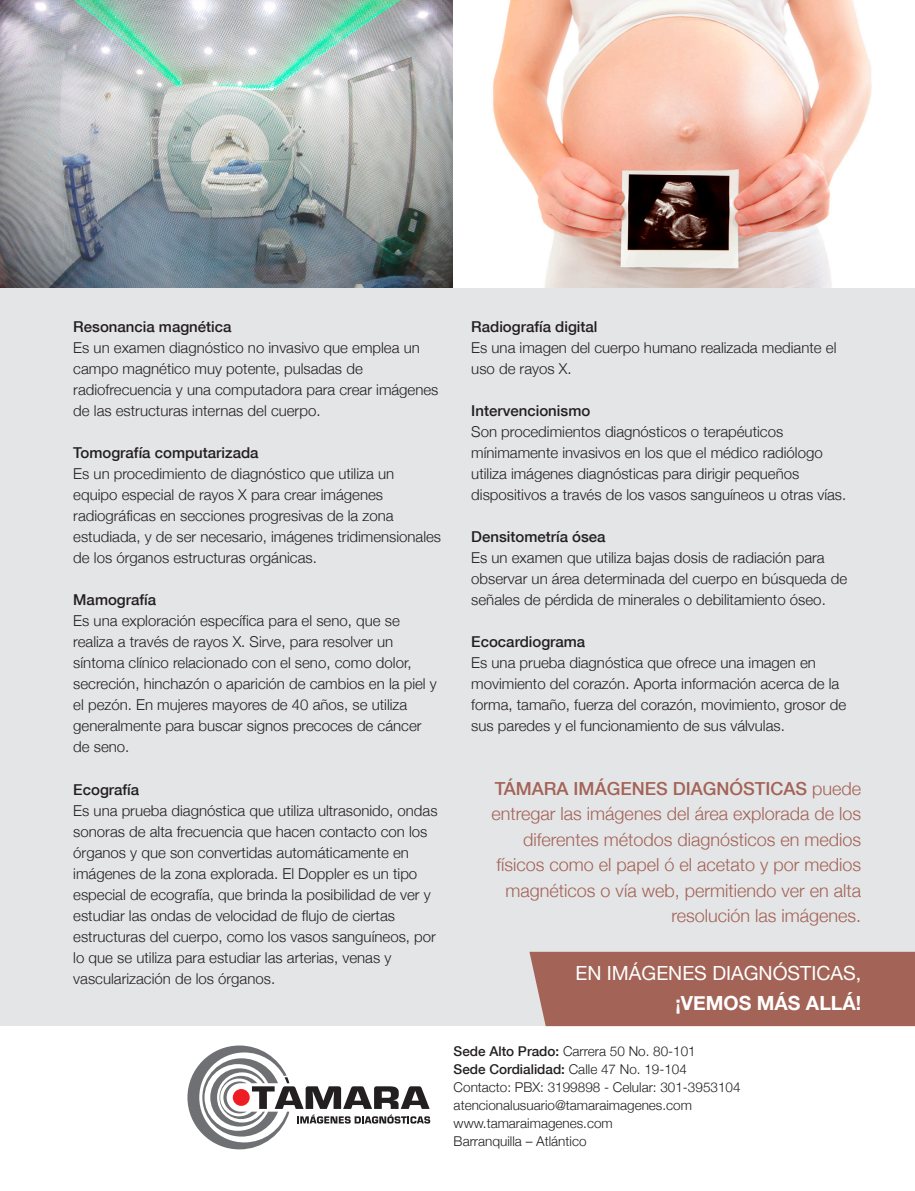
<style>
.page{position:relative;width:915px;height:1191px;background:#fff}
.page>*{position:absolute;margin:0;border:0;box-sizing:border-box;transform-origin:0 0}
.t1{font:19.5px "Helvetica Neue";color:#fff}
.t2{font:700 19.5px "Helvetica Neue";color:#fff}
.t3{font:300 18px/25.5px "Helvetica Neue";color:#a36356;text-align:right}
.t4{font:300 15px/21px "Helvetica Neue";color:#231f20}
.t5{font:500 15px "Helvetica Neue";color:#231f20}
.t6{font:300 13.5px/18px "Helvetica Neue";color:#231f20}
.s1{font-weight:500}
</style>
<div class="page">
<svg style="left:187px;top:1045px;width:243px;height:104px"></svg>
<div style="left:0;top:0;width:914px;height:1026px;background:#e4e5e7"></div>
<img style="left:0;top:0;width:454px;height:287px">
<img style="left:454px;top:0;width:460px;height:287px">
<div style="left:529px;top:951px;width:385px;height:75px;background:#a36356"></div>
<p class="t5" style="left:73px;top:315px;width:160px">Resonancia magnética</p>
<p class="t4" style="left:73px;top:337px;width:366px">Es un examen diagnóstico no invasivo que emplea un campo magnético muy potente, pulsadas de radiofrecuencia y una computadora para crear imágenes de las estructuras internas del cuerpo.</p>
<p class="t5" style="left:73px;top:441px;width:187px">Tomografía computarizada</p>
<p class="t4" style="left:73px;top:463px;width:369px">Es un procedimiento de diagnóstico que utiliza un equipo especial de rayos X para crear imágenes radiográficas en secciones progresivas de la zona estudiada, y de ser necesario, imágenes tridimensionales de los órganos estructuras orgánicas.</p>
<p class="t5" style="left:73px;top:588px;width:84px">Mamografía</p>
<p class="t4" style="left:73px;top:610px;width:365px">Es una exploración específica para el seno, que se realiza a través de rayos X. Sirve, para resolver un síntoma clínico relacionado con el seno, como dolor, secreción, hinchazón o aparición de cambios en la piel y el pezón. En mujeres mayores de 40 años, se utiliza generalmente para buscar signos precoces de cáncer de seno.</p>
<p class="t5" style="left:73px;top:777px;width:67px">Ecografía</p>
<p class="t4" style="left:73px;top:799px;width:365px">Es una prueba diagnóstica que utiliza ultrasonido, ondas sonoras de alta frecuencia que hacen contacto con los órganos y que son convertidas automáticamente en imágenes de la zona explorada. El Doppler es un tipo especial de ecografía, que brinda la posibilidad de ver y estudiar las ondas de velocidad de flujo de ciertas estructuras del cuerpo, como los vasos sanguíneos, por lo que se utiliza para estudiar las arterias, venas y vascularización de los órganos.</p>
<p class="t5" style="left:471px;top:315px;width:128px">Radiografía digital</p>
<p class="t4" style="left:471px;top:337px;width:366px">Es una imagen del cuerpo humano realizada mediante el uso de rayos X.</p>
<p class="t5" style="left:471px;top:399px;width:120px">Intervencionismo</p>
<p class="t4" style="left:471px;top:421px;width:376px">Son procedimientos diagnósticos o terapéuticos mínimamente invasivos en los que el médico radiólogo utiliza imágenes diagnósticas para dirigir pequeños dispositivos a través de los vasos sanguíneos u otras vías.</p>
<p class="t5" style="left:471px;top:525px;width:136px">Densitometría ósea</p>
<p class="t4" style="left:471px;top:547px;width:377px">Es un examen que utiliza bajas dosis de radiación para observar un área determinada del cuerpo en búsqueda de señales de pérdida de minerales o debilitamiento óseo.</p>
<p class="t5" style="left:471px;top:630px;width:115px">Ecocardiograma</p>
<p class="t4" style="left:471px;top:652px;width:376px">Es una prueba diagnóstica que ofrece una imagen en movimiento del corazón. Aporta información acerca de la forma, tamaño, fuerza del corazón, movimiento, grosor de sus paredes y el funcionamiento de sus válvulas.</p>
<p class="t3" style="left:491px;top:774px;width:371px"><span class="s1">TÁMARA IMÁGENES DIAGNÓSTICAS</span> puede entregar las imágenes del área explorada de los diferentes métodos diagnósticos en medios físicos como el papel ó el acetato y por medios magnéticos o vía web, permitiendo ver en alta resolución las imágenes.</p>
<h1 class="t1" style="left:575px;top:956px;width:287px">EN IMÁGENES DIAGNÓSTICAS,</h1>
<h1 class="t2" style="left:675px;top:985px;width:187px">¡VEMOS MÁS ALLÁ!</h1>
<p class="t6" style="left:453px;top:1041px;width:288px"><span class="s1">Sede Alto Prado:</span> Carrera 50 No. 80-101<br><span class="s1">Sede Cordialidad:</span> Calle 47 No. 19-104<br>Contacto: PBX: 3199898 - Celular: 301-3953104 atencionalusuario@tamaraimagenes.com www.tamaraimagenes.com<br>Barranquilla – Atlántico</p>
</div>
